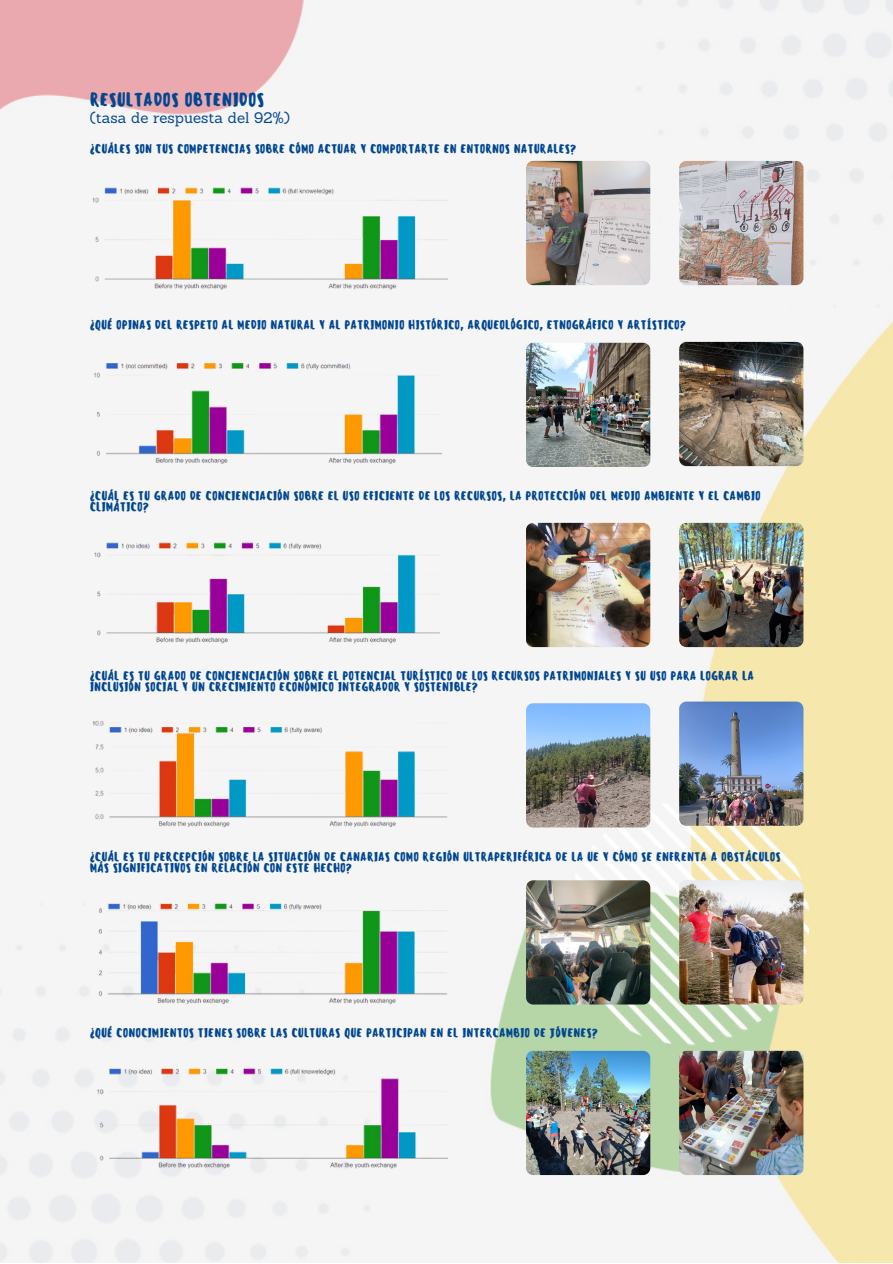
<style>
.page{position:relative;width:893px;height:1264px;background:#fff}
.page>*{position:absolute;margin:0;border:0;box-sizing:border-box;transform-origin:0 0}
.t1{font:500 18px "Sensei";color:#014790}
.t2{font:15px "Sanchez";color:#014790}
.t3{font:500 12px/10.9px "Sensei";color:#014790}
</style>
<div class="page">
<img style="left:0;top:0;width:892px;height:1262px">
<img style="left:90px;top:178px;width:360px;height:118px">
<img style="left:90px;top:355px;width:351px;height:112px">
<img style="left:90px;top:536px;width:349px;height:110px">
<img style="left:90px;top:716px;width:360px;height:112px">
<img style="left:90px;top:897px;width:360px;height:107px">
<img style="left:90px;top:1063px;width:360px;height:110px">
<img style="left:679px;top:1050px;width:124px;height:124px;border-radius:7px">
<img style="left:679px;top:880px;width:124px;height:124px;border-radius:7px">
<img style="left:679px;top:523px;width:124px;height:124px;border-radius:7px">
<img style="left:679px;top:161px;width:124px;height:124px;border-radius:7px">
<img style="left:679px;top:701px;width:124px;height:124px;border-radius:7px">
<img style="left:679px;top:342px;width:124px;height:124px;border-radius:7px">
<img style="left:526px;top:161px;width:124px;height:124px;border-radius:7px">
<img style="left:526px;top:343px;width:124px;height:124px;border-radius:7px">
<img style="left:526px;top:523px;width:124px;height:124px;border-radius:7px">
<img style="left:526px;top:703px;width:124px;height:124px;border-radius:7px">
<img style="left:526px;top:880px;width:124px;height:124px;border-radius:7px">
<img style="left:526px;top:1050px;width:124px;height:124px;border-radius:7px">
<p class="t1" style="left:90px;top:89px;width:176px">RESULTADOS OBTENIDOS</p>
<p class="t2" style="left:90px;top:108px;width:202px">(tasa de respuesta del 92%)</p>
<p class="t3" style="left:90px;top:143px;width:488px">¿CUÁLES SON TUS COMPETENCIAS SOBRE CÓMO ACTUAR Y COMPORTARTE EN ENTORNOS NATURALES?</p>
<p class="t3" style="left:90px;top:319px;width:598px">¿QUÉ OPINAS DEL RESPETO AL MEDIO NATURAL Y AL PATRIMONIO HISTÓRICO, ARQUEOLÓGICO, ETNOGRÁFICO Y ARTÍSTICO?</p>
<p class="t3" style="left:90px;top:490px;width:672px">¿CUÁL ES TU GRADO DE CONCIENCIACIÓN SOBRE EL USO EFICIENTE DE LOS RECURSOS, LA PROTECCIÓN DEL MEDIO AMBIENTE Y EL CAMBIO<br>CLIMÁTICO?</p>
<p class="t3" style="left:90px;top:670px;width:665px">¿CUÁL ES TU GRADO DE CONCIENCIACIÓN SOBRE EL POTENCIAL TURÍSTICO DE LOS RECURSOS PATRIMONIALES Y SU USO PARA LOGRAR LA<br>INCLUSIÓN SOCIAL Y UN CRECIMIENTO ECONÓMICO INTEGRADOR Y SOSTENIBLE?</p>
<p class="t3" style="left:90px;top:851px;width:692px">¿CUÁL ES TU PERCEPCIÓN SOBRE LA SITUACIÓN DE CANARIAS COMO REGIÓN ULTRAPERIFÉRICA DE LA UE Y CÓMO SE ENFRENTA A OBSTÁCULOS<br>MÁS SIGNIFICATIVOS EN RELACIÓN CON ESTE HECHO?</p>
<p class="t3" style="left:90px;top:1027px;width:510px">¿QUÉ CONOCIMIENTOS TIENES SOBRE LAS CULTURAS QUE PARTICIPAN EN EL INTERCAMBIO DE JÓVENES?</p>
</div>
